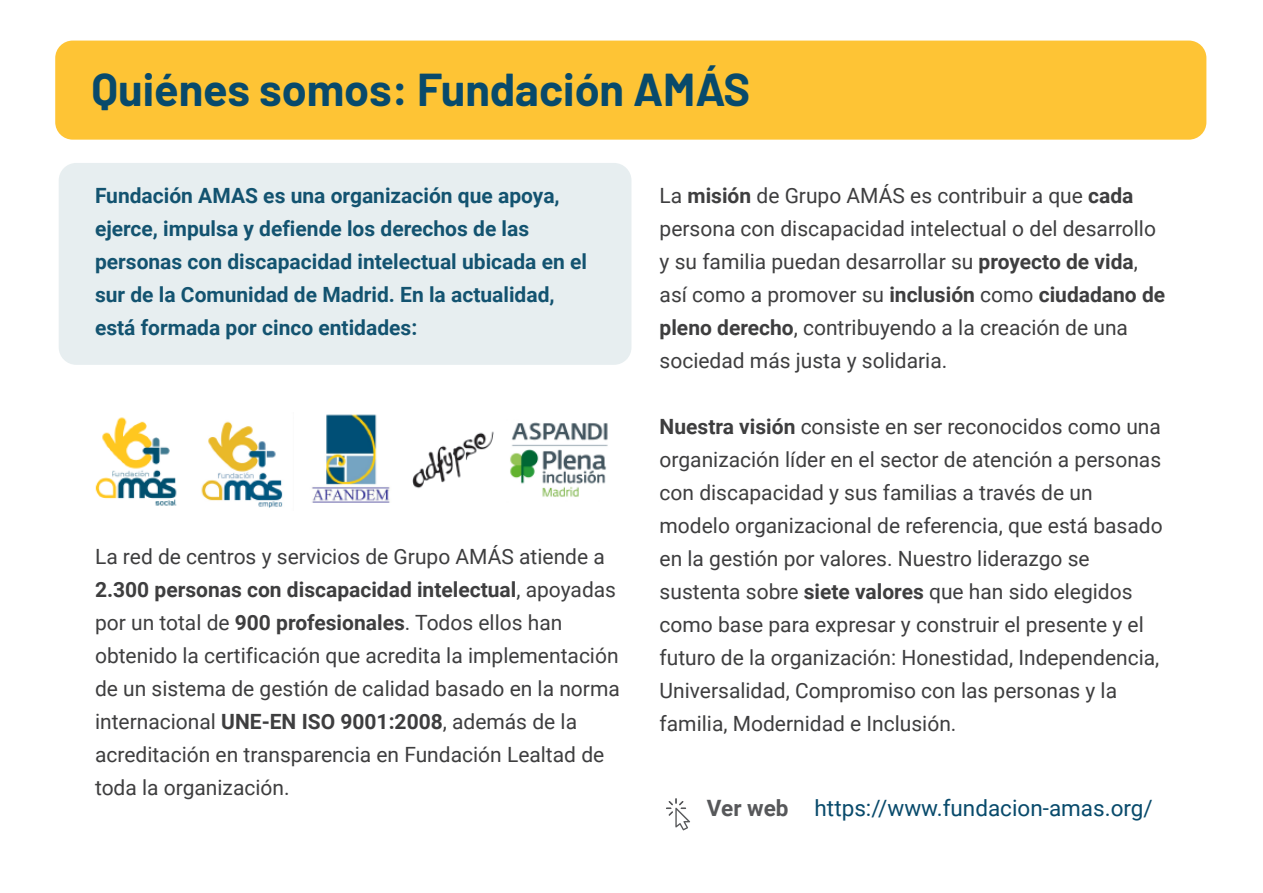
<style>
.page{position:relative;width:1263px;height:893px;background:#fff}
.page>*{position:absolute;margin:0;border:0;box-sizing:border-box;transform-origin:0 0}
.t1{font:700 45px "Barlow";color:#084a6b}
.t2{font:22.5px "Roboto";color:#084a6b}
.t3{font:21px/33px "Roboto";color:#3e3e3f}
.t4{font:700 21px/33px "Roboto";color:#135370}
.s1{font-weight:700}
.s2{font-weight:700;color:#57585a}
</style>
<div class="page">
<div style="left:55px;top:41px;width:1151px;height:99px;background:#fec435;border-radius:17px"></div>
<div style="left:59px;top:163px;width:572px;height:202px;background:#e7eef0;border-radius:17px"></div>
<svg style="left:666px;top:798px;width:24px;height:32px"></svg>
<img style="left:412px;top:431px;width:82px;height:58px">
<img style="left:312px;top:414px;width:78px;height:89px">
<img style="left:510px;top:422px;width:98px;height:75px">
<img style="left:95px;top:417px;width:82px;height:89px">
<img style="left:201px;top:421px;width:82px;height:87px">
<h1 class="t1" style="left:92px;top:56px;width:660px">Quiénes somos: Fundación AMÁS</h1>
<p class="t4" style="left:95px;top:178px;width:493px">Fundación AMAS es una organización que apoya, ejerce, impulsa y defiende los derechos de las personas con discapacidad intelectual ubicada en el sur de la Comunidad de Madrid. En la actualidad, está formada por cinco entidades:</p>
<p class="t3" style="left:95px;top:540px;width:526px">La red de centros y servicios de Grupo AMÁS atiende a <span class="s1">2.300 personas con discapacidad intelectual</span>, apoyadas por un total de <span class="s1">900 profesionales</span>. Todos ellos han obtenido la certificación que acredita la implementación de un sistema de gestión de calidad basado en la norma internacional <span class="s1">UNE-EN ISO 9001:2008</span>, además de la acreditación en transparencia en Fundación Lealtad de toda la organización.</p>
<p class="t3" style="left:660px;top:178px;width:507px">La <span class="s1">misión</span> de Grupo AMÁS es contribuir a que <span class="s1">cada </span>persona con discapacidad intelectual o del desarrollo y su familia puedan desarrollar su <span class="s1">proyecto de vida</span>, así como a promover su <span class="s1">inclusión</span> como <span class="s1">ciudadano de pleno derecho</span>, contribuyendo a la creación de una sociedad más justa y solidaria.</p>
<p class="t3" style="left:660px;top:409px;width:505px"><span class="s1">Nuestra visión</span> consiste en ser reconocidos como una organización líder en el sector de atención a personas con discapacidad y sus familias a través de un modelo organizacional de referencia, que está basado en la gestión por valores. Nuestro liderazgo se sustenta sobre <span class="s1">siete valores</span> que han sido elegidos como base para expresar y construir el presente y el futuro de la organización: Honestidad, Independencia, Universalidad, Compromiso con las personas y la familia, Modernidad e Inclusión.</p>
<p class="t2" style="left:707px;top:792px;width:447px"><span class="s2">Ver web</span> https://www.fundacion-amas.org/</p>
</div>
